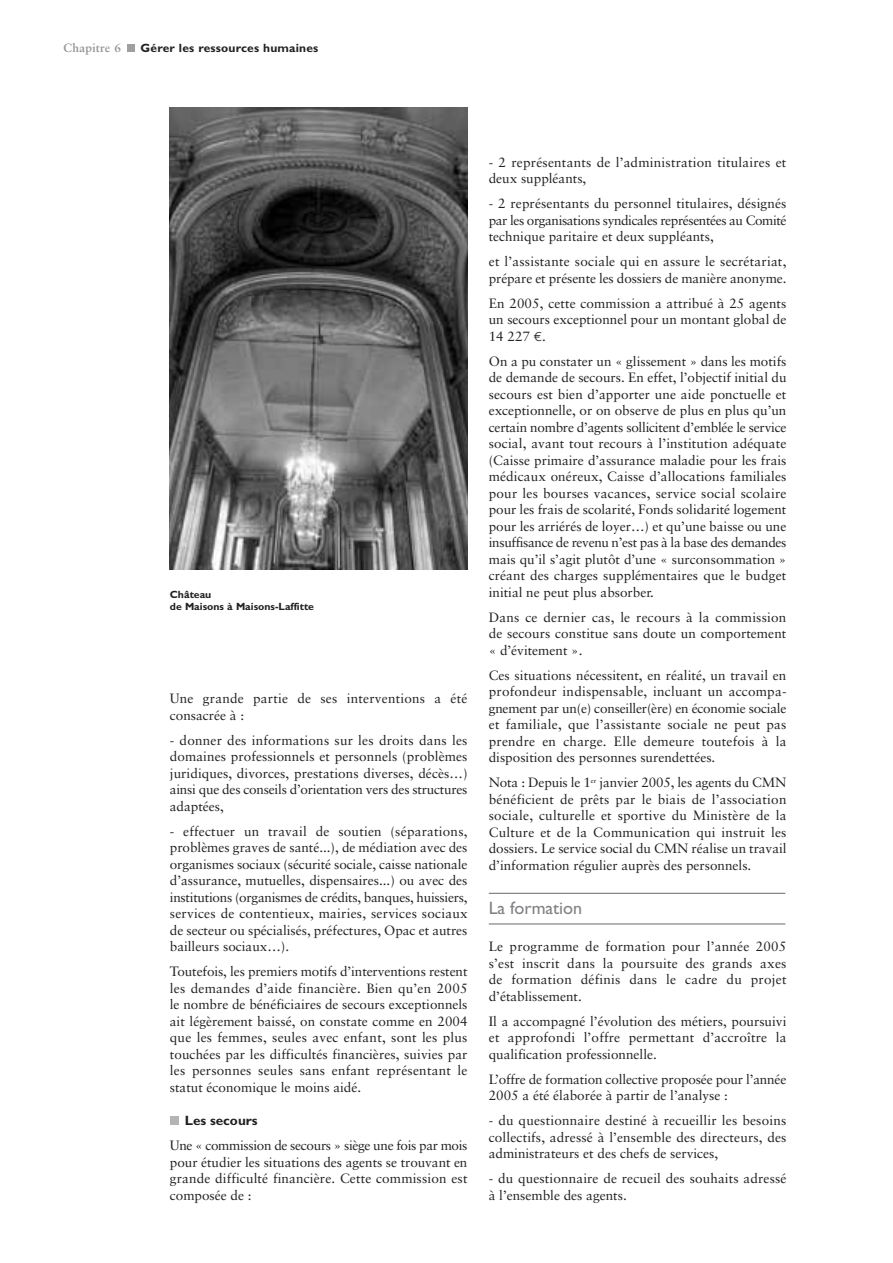
<style>
.page{position:relative;width:893px;height:1263px;background:#fff}
.page>*{position:absolute;margin:0;border:0;box-sizing:border-box;transform-origin:0 0}
.t1{font:18px "Gill Sans";color:#808285}
.t2{font:13.5px/16.5px "Sabon";color:#231f20;text-align:justify}
.t3{font:700 13.5px "Gill Sans";color:#231f20}
.t4{font:700 12px "Gill Sans";letter-spacing:.015em;color:#231f20}
.t5{font:700 12px "Sabon";letter-spacing:.015em;color:#939598}
.t6{font:700 10.5px/12.6px "Gill Sans";color:#231f20}
.s1{font-family:"Euro Sans ITCTT"}
</style>
<div class="page">
<img style="left:170px;top:107px;width:298px;height:462px">
<div style="left:127px;top:45px;width:7px;height:7px;background:#9d9fa1"></div>
<hr style="left:489px;top:923px;width:296px;height:1px;background:#808285">
<hr style="left:489px;top:893px;width:296px;height:1px;background:#808285">
<div style="left:170px;top:1116px;width:8px;height:9px;background:#b2b4b6"></div>
<p class="t5" style="left:64px;top:43px;width:59px">Chapitre 6</p>
<p class="t4" style="left:141px;top:44px;width:179px">Gérer les ressources humaines</p>
<p class="t6" style="left:170px;top:589px;width:146px">Château<br>de Maisons à Maisons-Laffitte</p>
<p class="t2" style="left:170px;top:691px;width:299px">Une grande partie de ses interventions a été consacrée à :</p>
<p class="t2" style="left:170px;top:733px;width:299px">- donner des informations sur les droits dans les domaines professionnels et personnels (problèmes juridiques, divorces, prestations diverses, décès…) ainsi que des conseils d’orientation vers des structures adaptées,</p>
<p class="t2" style="left:170px;top:824px;width:299px">- effectuer un travail de soutien (séparations, problèmes graves de santé...), de médiation avec des organismes sociaux (sécurité sociale, caisse nationale d’assurance, mutuelles, dispensaires...) ou avec des institutions (organismes de crédits, banques, huissiers, services de contentieux, mairies, services sociaux de secteur ou spécialisés, préfectures, Opac et autres bailleurs sociaux…).</p>
<p class="t2" style="left:170px;top:964px;width:299px">Toutefois, les premiers motifs d’interventions restent les demandes d’aide financière. Bien qu’en 2005 le nombre de bénéficiaires de secours exceptionnels ait légèrement baissé, on constate comme en 2004 que les femmes, seules avec enfant, sont les plus touchées par les difficultés financières, suivies par les personnes seules sans enfant représentant le statut économique le moins aidé.</p>
<p class="t3" style="left:185px;top:1116px;width:74px">Les secours</p>
<p class="t2" style="left:170px;top:1138px;width:299px">Une « commission de secours » siège une fois par mois pour étudier les situations des agents se trouvant en grande difficulté financière. Cette commission est composée de :</p>
<p class="t2" style="left:489px;top:155px;width:299px">- 2 représentants de l’administration titulaires et deux suppléants,</p>
<p class="t2" style="left:489px;top:196px;width:299px">- 2 représentants du personnel titulaires, désignés par les organisations syndicales représentées au Comité technique paritaire et deux suppléants,</p>
<p class="t2" style="left:489px;top:254px;width:299px">et l’assistante sociale qui en assure le secrétariat, prépare et présente les dossiers de manière anonyme.</p>
<p class="t2" style="left:489px;top:296px;width:299px">En 2005, cette commission a attribué à 25 agents un secours exceptionnel pour un montant global de 14 227 <span class="s1">e</span>.</p>
<p class="t2" style="left:489px;top:354px;width:299px">On a pu constater un « glissement » dans les motifs de demande de secours. En effet, l’objectif initial du secours est bien d’apporter une aide ponctuelle et exceptionnelle, or on observe de plus en plus qu’un certain nombre d’agents sollicitent d’emblée le service social, avant tout recours à l’institution adéquate (Caisse primaire d’assurance maladie pour les frais médicaux onéreux, Caisse d’allocations familiales pour les bourses vacances, service social scolaire pour les frais de scolarité, Fonds solidarité logement pour les arriérés de loyer…) et qu’une baisse ou une insuffisance de revenu n’est pas à la base des demandes mais qu’il s’agit plutôt d’une « surconsommation » créant des charges supplémentaires que le budget initial ne peut plus absorber.</p>
<p class="t2" style="left:489px;top:610px;width:299px">Dans ce dernier cas, le recours à la commission de secours constitue sans doute un comportement « d’évitement ».</p>
<p class="t2" style="left:489px;top:668px;width:299px">Ces situations nécessitent, en réalité, un travail en profondeur indispensable, incluant un accompa&shy;gnement par un(e) conseiller(ère) en économie sociale et familiale, que l’assistante sociale ne peut pas prendre en charge. Elle demeure toutefois à la disposition des personnes surendettées.</p>
<p class="t2" style="left:489px;top:775px;width:299px">Nota : Depuis le 1<sup>er</sup> janvier 2005, les agents du CMN bénéficient de prêts par le biais de l’association sociale, culturelle et sportive du Ministère de la Culture et de la Communication qui instruit les dossiers. Le service social du CMN réalise un travail d’information régulier auprès des personnels.</p>
<h1 class="t1" style="left:489px;top:901px;width:95px">La formation</h1>
<p class="t2" style="left:489px;top:939px;width:299px">Le programme de formation pour l’année 2005 s’est inscrit dans la poursuite des grands axes de formation définis dans le cadre du projet d’établissement.</p>
<p class="t2" style="left:489px;top:1014px;width:299px">Il a accompagné l’évolution des métiers, poursuivi et approfondi l’offre permettant d’accroître la qualification professionnelle.</p>
<p class="t2" style="left:489px;top:1072px;width:299px">L’offre de formation collective proposée pour l’année<br>2005 a été élaborée à partir de l’analyse :</p>
<p class="t2" style="left:489px;top:1113px;width:299px">- du questionnaire destiné à recueillir les besoins collectifs, adressé à l’ensemble des directeurs, des administrateurs et des chefs de services,</p>
<p class="t2" style="left:489px;top:1171px;width:299px">- du questionnaire de recueil des souhaits adressé à l’ensemble des agents.</p>
</div>
